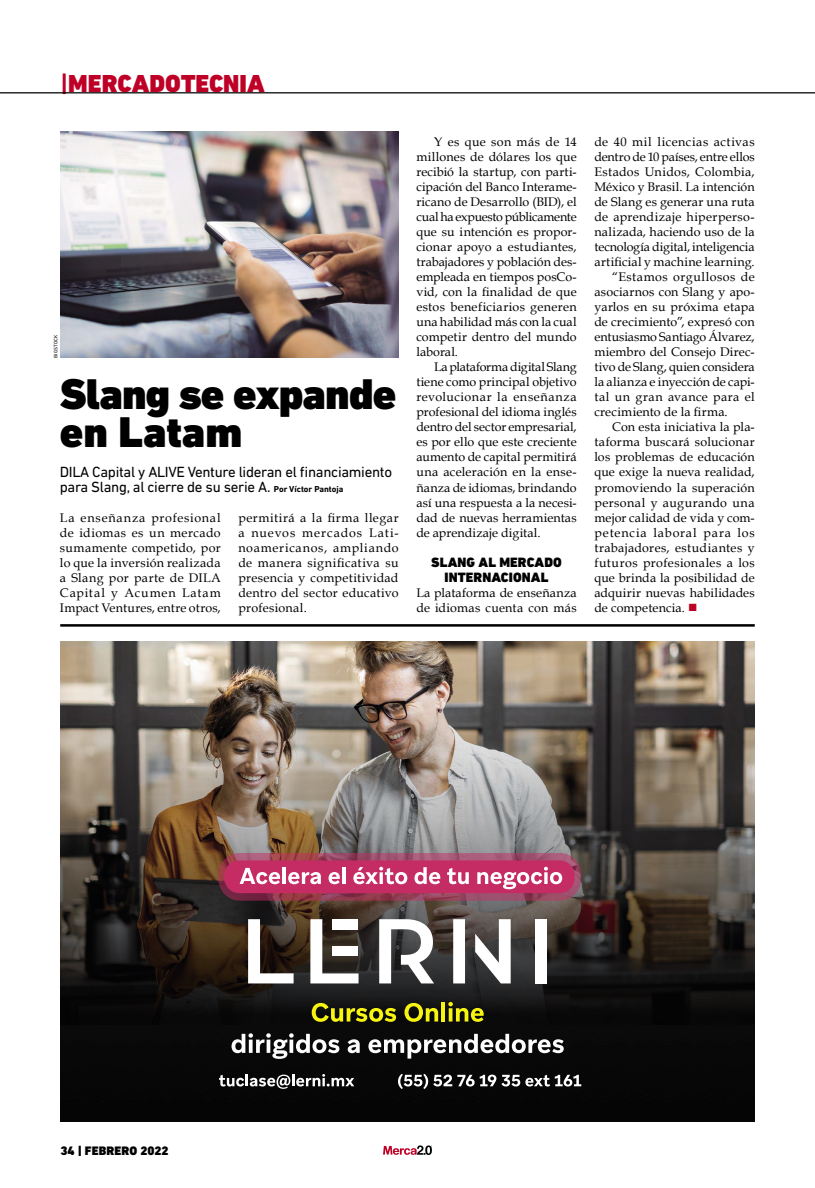
<style>
.page{position:relative;width:815px;height:1188px;background:#fff}
.page>*{position:absolute;margin:0;border:0;box-sizing:border-box;transform-origin:0 0}
.t1{font:900 43.75px/37.5px "DIN Next LT Pro";letter-spacing:-.02em;color:#000}
.t2{font:900 25px "DIN Next LT Pro";color:#be0027}
.t3{font:15px/15px "DIN Next LT Pro";letter-spacing:-.02em;color:#000}
.t4{font:900 13.75px/15px "DIN Next LT Pro";letter-spacing:.01em;color:#000;text-align:center}
.t5{font:12.5px/15px "Book Antiqua";letter-spacing:.015em;color:#000;text-align:justify}
.t6{font:12.5px "Book Antiqua";letter-spacing:-.01em;color:#000}
.t7{font:12.5px "Book Antiqua";letter-spacing:-.005em;color:#000}
.t8{font:12.5px "Book Antiqua";letter-spacing:.04em;color:#000}
.t9{font:12.5px "Book Antiqua";letter-spacing:.07em;color:#000}
.t10{font:12.5px "Book Antiqua";letter-spacing:.035em;color:#000}
.t11{font:900 12.5px "DIN Next LT Pro";letter-spacing:.005em;color:#000}
.t12{font:5px "DIN Next LT Pro";letter-spacing:.025em;color:#000}
.s1{font-weight:700}
.s2{font-weight:700;font-size:8.75px}
.s3{color:#be0027}
</style>
<div class="page">
<svg style="left:383px;top:1145px;width:49px;height:9px"></svg>
<hr style="left:0;top:92px;width:815px;height:1px;background:#000">
<hr style="left:60px;top:624px;width:695px;height:2px;background:#000">
<img style="left:60px;top:131px;width:339px;height:226px">
<img style="left:60px;top:641px;width:695px;height:479px">
<svg style="left:312px;top:1002px;width:84px;height:19px;background:#67660f"></svg>
<svg style="left:404px;top:1002px;width:34px;height:19px"></svg>
<hr style="left:441px;top:1002px;width:4px;height:19px;background:#f7f410">
<svg style="left:448px;top:1001px;width:36px;height:20px"></svg>
<svg style="left:232px;top:1032px;width:107px;height:26px"></svg>
<svg style="left:348px;top:1038px;width:12px;height:14px"></svg>
<svg style="left:368px;top:1033px;width:196px;height:25px"></svg>
<svg style="left:219px;top:1073px;width:135px;height:15px"></svg>
<svg style="left:398px;top:1073px;width:183px;height:15px"></svg>
<svg style="left:248px;top:918px;width:46px;height:65px"></svg>
<svg style="left:310px;top:918px;width:49px;height:65px"></svg>
<div style="left:332px;top:945px;width:25px;height:10px;background:#fff"></div>
<div style="left:332px;top:918px;width:25px;height:10px;background:#fff"></div>
<svg style="left:379px;top:918px;width:55px;height:65px"></svg>
<svg style="left:475px;top:918px;width:36px;height:65px"></svg>
<svg style="left:453px;top:918px;width:12px;height:65px"></svg>
<div style="left:535px;top:918px;width:12px;height:65px;background:#fff"></div>
<svg style="left:218px;top:852px;width:363px;height:48px;background:#ae3b63"></svg>
<svg style="left:240px;top:867px;width:40px;height:17px"></svg>
<hr style="left:283px;top:866px;width:3px;height:17px;background:#fff">
<svg style="left:288px;top:871px;width:33px;height:13px"></svg>
<svg style="left:329px;top:871px;width:11px;height:13px"></svg>
<hr style="left:342px;top:866px;width:4px;height:17px;background:#fff">
<svg style="left:353px;top:866px;width:54px;height:18px"></svg>
<svg style="left:414px;top:866px;width:26px;height:18px"></svg>
<svg style="left:447px;top:867px;width:22px;height:17px"></svg>
<svg style="left:477px;top:866px;width:85px;height:23px"></svg>
<h2 class="t2" style="left:60px;top:68px;width:206px"><span class="s1">|</span>MERCADOTECNIA</h2>
<p class="t12" style="left:53px;top:357px;width:24px;rotate:-90deg">BIGSTOCK</p>
<h1 class="t1" style="left:60px;top:376px;width:338px">Slang se expande en Latam</h1>
<p class="t3" style="left:60px;top:464px;width:334px">DILA Capital y ALIVE Venture lideran el financiamiento para Slang, al cierre de su serie A. <span class="s2">Por Víctor Pantoja</span></p>
<p class="t5" style="left:60px;top:509px;width:162px">La enseñanza profesional de idiomas es un mercado sumamente competido, por lo que la inversión realizada a Slang por parte de DILA Capital y Acumen Latam Impact Ventures, entre otros,</p>
<p class="t5" style="left:238px;top:509px;width:162px">permitirá a la firma llegar a nuevos mercados Lati&shy;noamericanos, ampliando de manera significativa su presencia y competitividad dentro del sector educativo profesional.</p>
<p class="t5" style="left:416px;top:134px;width:162px;text-indent:18px">Y es que son más de 14 millones de dólares los que recibió la startup, con parti&shy;cipación del Banco Interame&shy;ricano de Desarrollo (BID), el cual ha expuesto públicamente que su intención es propor&shy;cionar apoyo a estudiantes, trabajadores y población des&shy;empleada en tiempos posCo&shy;vid, con la finalidad de que estos beneficiarios generen una habilidad más con la cual competir dentro del mundo laboral.</p>
<p class="t5" style="left:416px;top:359px;width:162px;text-indent:18px">La plataforma digital Slang tiene como principal objetivo revolucionar la enseñanza profesional del idioma inglés dentro del sector empresarial, es por ello que este creciente aumento de capital permitirá una aceleración en la ense&shy;ñanza de idiomas, brindando así una respuesta a la necesi&shy;dad de nuevas herramientas de aprendizaje digital.</p>
<p class="t4" style="left:431px;top:554px;width:132px">SLANG AL MERCADO<br>INTERNACIONAL</p>
<p class="t5" style="left:416px;top:584px;width:162px">La plataforma de enseñanza de idiomas cuenta con más</p>
<p class="t8" style="left:594px;top:134px;width:162px">de 40 mil licencias activas</p>
<p class="t7" style="left:594px;top:149px;width:162px">dentro de 10 países, entre ellos</p>
<p class="t5" style="left:594px;top:164px;width:162px">Estados Unidos, Colombia,</p>
<p class="t5" style="left:594px;top:179px;width:162px">México y Brasil. La intención</p>
<p class="t5" style="left:594px;top:194px;width:162px">de Slang es generar una ruta</p>
<p class="t5" style="left:594px;top:209px;width:162px">de aprendizaje hiperperso-</p>
<p class="t5" style="left:594px;top:224px;width:162px">nalizada, haciendo uso de la</p>
<p class="t6" style="left:594px;top:239px;width:162px">tecnología digital, inteligencia</p>
<p class="t5" style="left:594px;top:254px;width:162px">artificial y machine learning.</p>
<p class="t8" style="left:612px;top:269px;width:144px">“Estamos orgullosos de</p>
<p class="t5" style="left:594px;top:284px;width:162px">asociarnos con Slang y apo-</p>
<p class="t5" style="left:594px;top:299px;width:162px">yarlos en su próxima etapa</p>
<p class="t5" style="left:594px;top:314px;width:162px">de crecimiento”, expresó con</p>
<p class="t7" style="left:594px;top:329px;width:162px">entusiasmo Santiago Álvarez,</p>
<p class="t5" style="left:594px;top:344px;width:162px">miembro del Consejo Direc-</p>
<p class="t6" style="left:594px;top:359px;width:162px">tivo de Slang, quien considera</p>
<p class="t5" style="left:594px;top:374px;width:162px">la alianza e inyección de capi-</p>
<p class="t5" style="left:594px;top:389px;width:162px">tal un gran avance para el</p>
<p class="t5" style="left:594px;top:404px;width:135px">crecimiento de la firma.</p>
<p class="t5" style="left:612px;top:419px;width:144px">Con esta iniciativa la pla-</p>
<p class="t5" style="left:594px;top:434px;width:162px">taforma buscará solucionar</p>
<p class="t5" style="left:594px;top:449px;width:162px">los problemas de educación</p>
<p class="t5" style="left:594px;top:464px;width:162px">que exige la nueva realidad,</p>
<p class="t5" style="left:594px;top:479px;width:162px">promoviendo la superación</p>
<p class="t10" style="left:594px;top:494px;width:162px">personal y augurando una</p>
<p class="t5" style="left:594px;top:509px;width:162px">mejor calidad de vida y com-</p>
<p class="t9" style="left:594px;top:524px;width:162px">petencia laboral para los</p>
<p class="t5" style="left:594px;top:539px;width:162px">trabajadores, estudiantes y</p>
<p class="t5" style="left:594px;top:554px;width:162px">futuros profesionales a los</p>
<p class="t5" style="left:594px;top:569px;width:162px">que brinda la posibilidad de</p>
<p class="t5" style="left:594px;top:584px;width:162px">adquirir nuevas habilidades</p>
<p class="t5" style="left:594px;top:599px;width:105px">de competencia. <span class="s3">■</span></p>
<p class="t11" style="left:60px;top:1142px;width:110px">34 | FEBRERO 2022</p>
</div>
